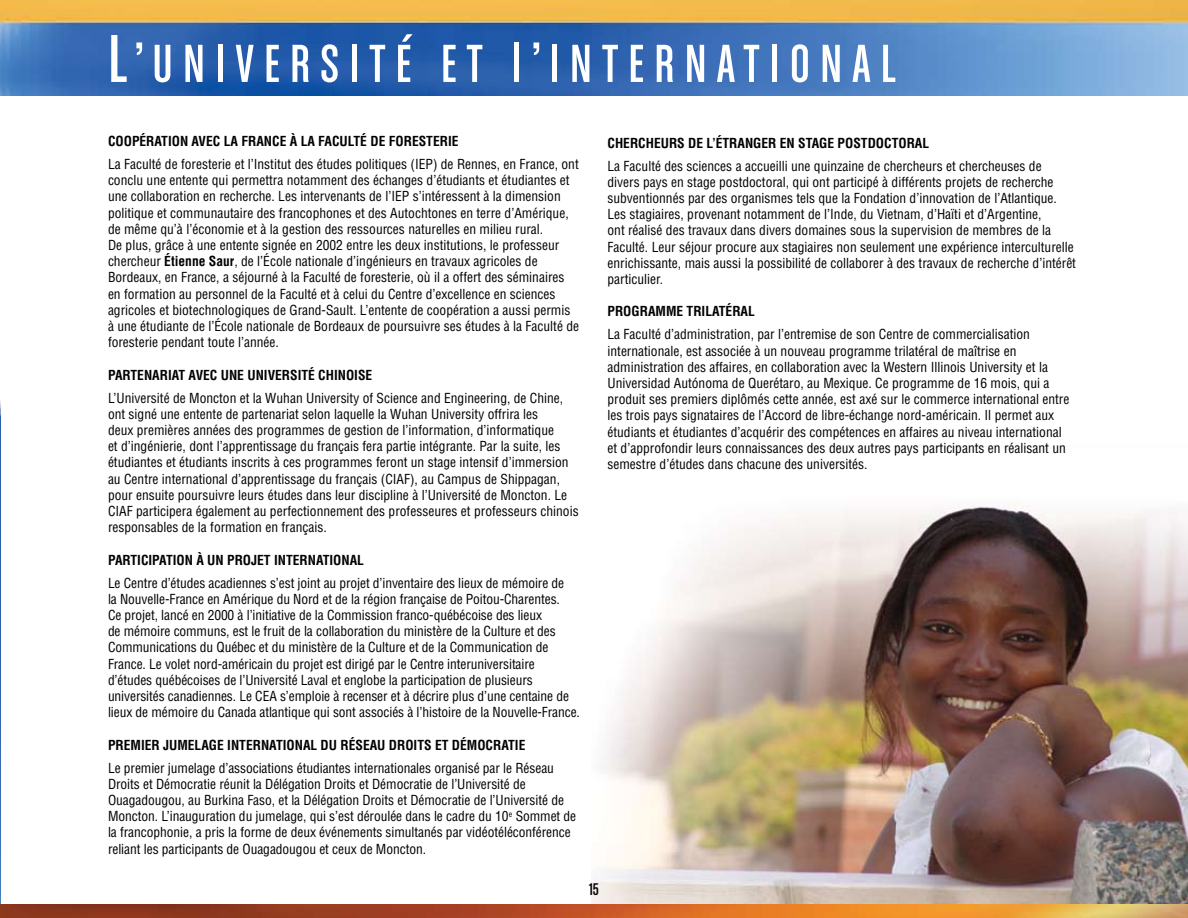
<style>
.page{position:relative;width:1188px;height:918px;background:#fff}
.page>*{position:absolute;margin:0;border:0;box-sizing:border-box;transform-origin:0 0}
.t1{font:57px "Chalet Comprime Cologne Sixty";letter-spacing:.18em;color:#fff}
.t2{font:18px "Chalet Comprime Cologne Sixty";color:#000}
.t3{font:condensed 13.5px/16.2px "Helvetica";color:#000}
.t4{font:700 condensed 13.5px "Helvetica";color:#000}
.s1{font-size:72px}
.s2{font-weight:700}
</style>
<div class="page">
<img style="left:591px;top:505px;width:597px;height:400px">
<img style="left:0;top:400px;width:1px;height:505px">
<img style="left:0;top:0;width:1188px;height:95px">
<img style="left:0;top:905px;width:1188px;height:13px">
<h1 class="t1" style="left:108px;top:32px;width:789px"><span class="s1">L</span>’UNIVERSITÉ ET l’INTERNATIONAL</h1>
<p class="t4" style="left:108px;top:133px;width:352px">COOPÉRATION AVEC LA FRANCE À LA FACULTÉ DE FORESTERIE</p>
<p class="t3" style="left:108px;top:156px;width:473px">La Faculté de foresterie et l’Institut des études politiques (IEP) de Rennes, en France, ont conclu une entente qui permettra notamment des échanges d’étudiants et étudiantes et une collaboration en recherche. Les intervenants de l’IEP s’intéressent à la dimension politique et communautaire des francophones et des Autochtones en terre d’Amérique, de même qu’à l’économie et à la gestion des ressources naturelles en milieu rural.<br>De plus, grâce à une entente signée en 2002 entre les deux institutions, le professeur chercheur <span class="s2">Étienne Saur</span>, de l’École nationale d’ingénieurs en travaux agricoles de Bordeaux, en France, a séjourné à la Faculté de foresterie, où il a offert des séminaires en formation au personnel de la Faculté et à celui du Centre d’excellence en sciences agricoles et biotechnologiques de Grand-Sault. L’entente de coopération a aussi permis à une étudiante de l’École nationale de Bordeaux de poursuivre ses études à la Faculté de foresterie pendant toute l’année.</p>
<p class="t4" style="left:108px;top:366px;width:266px">PARTENARIAT AVEC UNE UNIVERSITÉ CHINOISE</p>
<p class="t3" style="left:108px;top:390px;width:472px">L’Université de Moncton et la Wuhan University of Science and Engineering, de Chine, ont signé une entente de partenariat selon laquelle la Wuhan University offrira les<br>deux premières années des programmes de gestion de l’information, d’informatique<br>et d’ingénierie, dont l’apprentissage du français fera partie intégrante. Par la suite, les étudiantes et étudiants inscrits à ces programmes feront un stage intensif d’immersion au Centre international d’apprentissage du français (CIAF), au Campus de Shippagan, pour ensuite poursuivre leurs études dans leur discipline à l’Université de Moncton. Le CIAF participera également au perfectionnement des professeures et professeurs chinois responsables de la formation en français.</p>
<p class="t4" style="left:108px;top:551px;width:258px">PARTICIPATION À UN PROJET INTERNATIONAL</p>
<p class="t3" style="left:108px;top:574px;width:474px">Le Centre d’études acadiennes s’est joint au projet d’inventaire des lieux de mémoire de<br>la Nouvelle-France en Amérique du Nord et de la région française de Poitou-Charentes.<br>Ce projet, lancé en 2000 à l’initiative de la Commission franco-québécoise des lieux<br>de mémoire communs, est le fruit de la collaboration du ministère de la Culture et des Communications du Québec et du ministère de la Culture et de la Communication de France. Le volet nord-américain du projet est dirigé par le Centre interuniversitaire d’études québécoises de l’Université Laval et englobe la participation de plusieurs universités canadiennes. Le CEA s’emploie à recenser et à décrire plus d’une centaine de lieux de mémoire du Canada atlantique qui sont associés à l’histoire de la Nouvelle-France.</p>
<p class="t4" style="left:108px;top:736px;width:419px">PREMIER JUMELAGE INTERNATIONAL DU RÉSEAU DROITS ET DÉMOCRATIE</p>
<p class="t3" style="left:108px;top:759px;width:470px">Le premier jumelage d’associations étudiantes internationales organisé par le Réseau Droits et Démocratie réunit la Délégation Droits et Démocratie de l’Université de Ouagadougou, au Burkina Faso, et la Délégation Droits et Démocratie de l’Université de Moncton. L’inauguration du jumelage, qui s’est déroulée dans le cadre du 10<sup>e</sup> Sommet de la francophonie, a pris la forme de deux événements simultanés par vidéotéléconférence reliant les participants de Ouagadougou et ceux de Moncton.</p>
<p class="t4" style="left:608px;top:134px;width:323px">CHERCHEURS DE L’ÉTRANGER EN STAGE POSTDOCTORAL</p>
<p class="t3" style="left:608px;top:157px;width:470px">La Faculté des sciences a accueilli une quinzaine de chercheurs et chercheuses de divers pays en stage postdoctoral, qui ont participé à différents projets de recherche subventionnés par des organismes tels que la Fondation d’innovation de l’Atlantique.<br>Les stagiaires, provenant notamment de l’Inde, du Vietnam, d’Haïti et d’Argentine,<br>ont réalisé des travaux dans divers domaines sous la supervision de membres de la Faculté. Leur séjour procure aux stagiaires non seulement une expérience interculturelle enrichissante, mais aussi la possibilité de collaborer à des travaux de recherche d’intérêt particulier.</p>
<p class="t4" style="left:608px;top:303px;width:149px">PROGRAMME TRILATÉRAL</p>
<p class="t3" style="left:608px;top:326px;width:463px">La Faculté d’administration, par l’entremise de son Centre de commercialisation internationale, est associée à un nouveau programme trilatéral de maîtrise en administration des affaires, en collaboration avec la Western Illinois University et la Universidad Autónoma de Querétaro, au Mexique. Ce programme de 16 mois, qui a produit ses premiers diplômés cette année, est axé sur le commerce international entre les trois pays signataires de l’Accord de libre-échange nord-américain. Il permet aux étudiants et étudiantes d’acquérir des compétences en affaires au niveau international et d’approfondir leurs connaissances des deux autres pays participants en réalisant un semestre d’études dans chacune des universités.</p>
<h2 class="t2" style="left:589px;top:880px;width:6px">15</h2>
</div>
